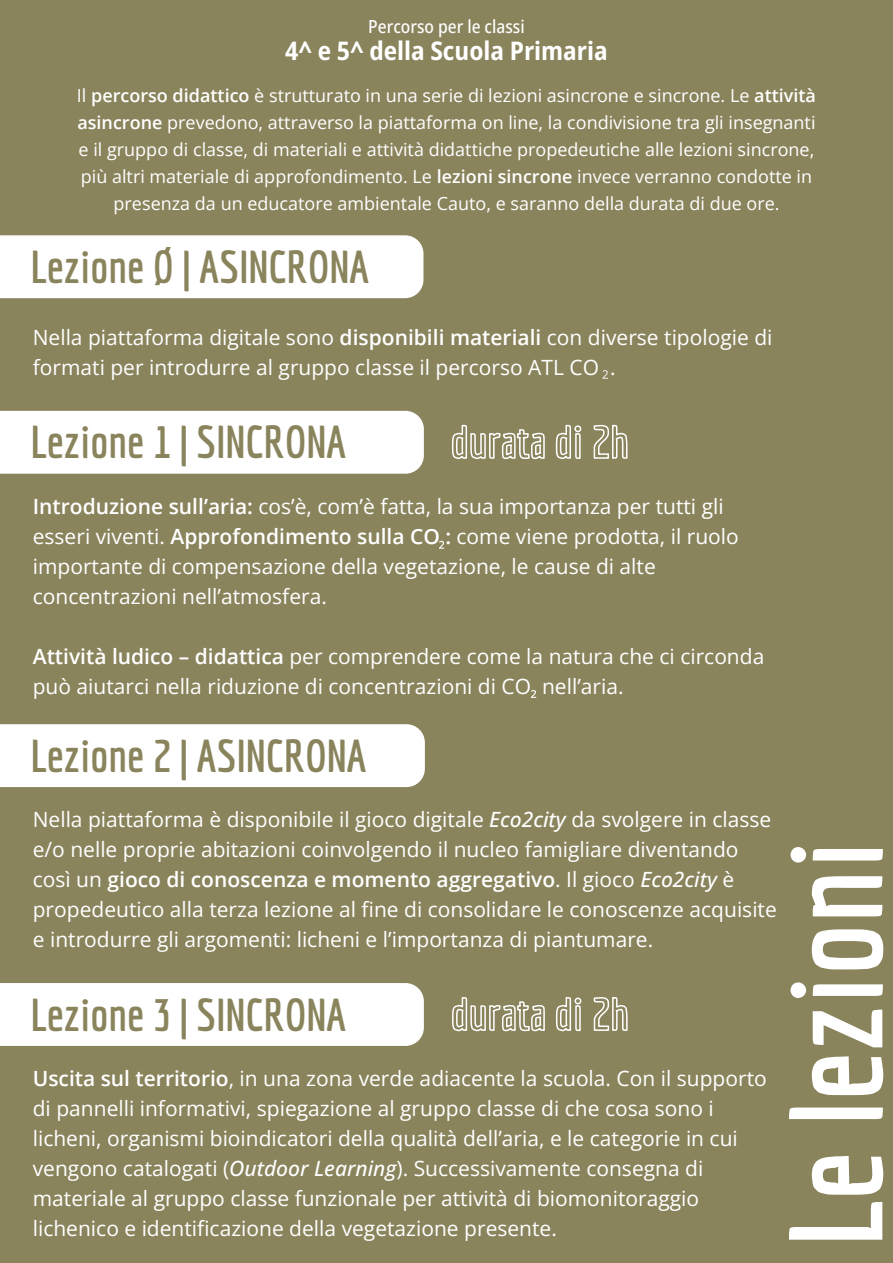
<style>
.page{position:relative;width:893px;height:1263px;background:#8a845d}
.page>*{position:absolute;margin:0;border:0;box-sizing:border-box;transform-origin:0 0}
.t1{font:700 45px "Economica";color:#8a845d}
.t2{font:700 semi-condensed 25.5px "Open Sans";color:#fff}
.t3{font:21px/30px "Open Sans";color:#fff}
.t4{font:18px/27px "Open Sans";color:#fff;text-align:center}
.t5{font:500 semi-condensed 18px "Open Sans";color:#fff}
.s1{font-weight:600}
.s2{font-weight:500;font-style:italic}
</style>
<div class="page">
<svg style="left:789px;top:1202px;width:93px;height:38px"></svg>
<svg style="left:812px;top:1156px;width:71px;height:39px"></svg>
<svg style="left:789px;top:1107px;width:94px;height:12px"></svg>
<svg style="left:812px;top:1056px;width:71px;height:39px"></svg>
<svg style="left:813px;top:1010px;width:69px;height:37px"></svg>
<svg style="left:790px;top:982px;width:93px;height:16px"></svg>
<svg style="left:812px;top:929px;width:71px;height:40px"></svg>
<svg style="left:812px;top:876px;width:70px;height:40px"></svg>
<svg style="left:790px;top:847px;width:93px;height:15px"></svg>
<div style="left:0;top:235px;width:423px;height:63px;background:#fff"></div>
<div style="left:0;top:411px;width:424px;height:63px;background:#fff"></div>
<div style="left:0;top:724px;width:425px;height:63px;background:#fff"></div>
<div style="left:0;top:983px;width:424px;height:63px;background:#fff"></div>
<svg style="left:602px;top:370px;width:6px;height:9px"></svg>
<svg style="left:452px;top:424px;width:93px;height:36px"></svg>
<svg style="left:555px;top:424px;width:27px;height:35px"></svg>
<svg style="left:593px;top:424px;width:35px;height:35px"></svg>
<svg style="left:452px;top:997px;width:93px;height:35px"></svg>
<svg style="left:556px;top:997px;width:26px;height:35px"></svg>
<svg style="left:593px;top:997px;width:35px;height:34px"></svg>
<svg style="left:439px;top:541px;width:5px;height:8px"></svg>
<svg style="left:531px;top:690px;width:5px;height:8px"></svg>
<p class="t5" style="left:368px;top:14px;width:158px">Percorso per le classi</p>
<p class="t2" style="left:285px;top:34px;width:324px">4^ e 5^ della Scuola Primaria</p>
<p class="t4" style="left:77px;top:81px;width:741px">Il <span class="s1">percorso didattico</span> è strutturato in una serie di lezioni asincrone e sincrone. Le <span class="s1">attività asincrone</span> prevedono, attraverso la piattaforma on line, la condivisione tra gli insegnanti e il gruppo di classe, di materiali e attività didattiche propedeutiche alle lezioni sincrone, più altri materiale di approfondimento. Le <span class="s1">lezioni sincrone</span> invece verranno condotte in presenza da un educatore ambientale Cauto, e saranno della durata di due ore.</p>
<h1 class="t1" style="left:31px;top:241px;width:341px">Lezione Ø | ASINCRONA</h1>
<p class="t3" style="left:33px;top:322px;width:741px">Nella piattaforma digitale sono <span class="s1">disponibili materiali</span> con diverse tipologie di formati per introdurre al gruppo classe il percorso ATL CO .</p>
<h1 class="t1" style="left:31px;top:416px;width:318px">Lezione 1 | SINCRONA</h1>
<p class="t3" style="left:33px;top:491px;width:708px"><span class="s1">Introduzione sull’aria:</span> cos’è, com’è fatta, la sua importanza per tutti gli esseri viventi. <span class="s1">Approfondimento sulla CO :</span> come viene prodotta, il ruolo importante di compensazione della vegetazione, le cause di alte concentrazioni nell’atmosfera.</p>
<p class="t3" style="left:33px;top:641px;width:733px"><span class="s1">Attività ludico – didattica</span> per comprendere come la natura che ci circonda può aiutarci nella riduzione di concentrazioni di CO nell’aria.</p>
<h1 class="t1" style="left:31px;top:730px;width:338px">Lezione 2 | ASINCRONA</h1>
<p class="t3" style="left:33px;top:804px;width:746px">Nella piattaforma è disponibile il gioco digitale <span class="s2">Eco2city</span> da svolgere in classe e/o nelle proprie abitazioni coinvolgendo il nucleo famigliare diventando così un <span class="s1">gioco di conoscenza e momento aggregativo</span>. Il gioco <span class="s2">Eco2city</span> è propedeutico alla terza lezione al fine di consolidare le conoscenze acquisite e introdurre gli argomenti: licheni e l’importanza di piantumare.</p>
<h1 class="t1" style="left:31px;top:988px;width:318px">Lezione 3 | SINCRONA</h1>
<p class="t3" style="left:33px;top:1063px;width:735px"><span class="s1">Uscita sul territorio</span>, in una zona verde adiacente la scuola. Con il supporto di pannelli informativi, spiegazione al gruppo classe di che cosa sono i licheni, organismi bioindicatori della qualità dell’aria, e le categorie in cui vengono catalogati (<span class="s2">Outdoor Learning</span>). Successivamente consegna di materiale al gruppo classe funzionale per attività di biomonitoraggio lichenico e identificazione della vegetazione presente.</p>
</div>
